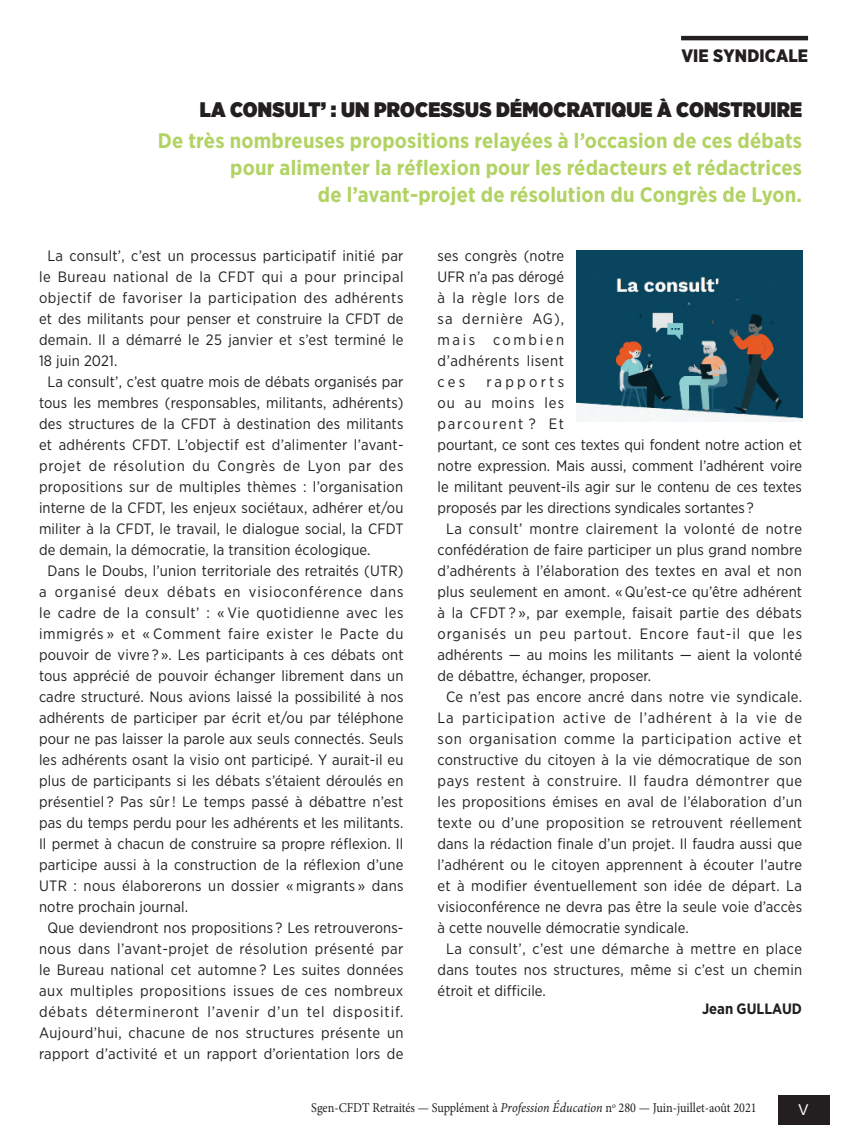
<style>
.page{position:relative;width:848px;height:1148px;background:#fff}
.page>*{position:absolute;margin:0;border:0;box-sizing:border-box;transform-origin:0 0}
.t1{font:700 21px/27px "Gotham Narrow";letter-spacing:.01em;color:#b1d363;text-align:right}
.t2{font:900 21px "Gotham Narrow";letter-spacing:.01em;color:#231f20}
.t3{font:900 18px "Gotham Narrow";letter-spacing:.005em;color:#231f20}
.t4{font:15px/21px "Gotham Narrow";letter-spacing:.01em;color:#231f20;text-align:justify}
.t5{font:15px "Gotham Narrow";letter-spacing:.06em;color:#231f20}
.t6{font:15px "Gotham Narrow";letter-spacing:.035em;color:#231f20}
.t7{font:15px "Gotham Narrow";letter-spacing:.03em;color:#231f20}
.t8{font:15px "Gotham Narrow";letter-spacing:.04em;color:#231f20}
.t9{font:15px "Gotham Narrow";letter-spacing:.05em;color:#231f20}
.t10{font:15px "Gotham Narrow";letter-spacing:.045em;color:#231f20}
.t11{font:15px "Gotham Narrow";letter-spacing:.055em;color:#231f20}
.t12{font:15px "Gotham Narrow";letter-spacing:.115em;color:#231f20}
.t13{font:15px "Gotham Narrow";letter-spacing:.075em;color:#231f20}
.t14{font:700 15px "Gotham Narrow";color:#231f20}
.t15{font:15px "Gotham Narrow";letter-spacing:.215em;color:#231f20}
.t16{font:15px "Arial";color:#fff}
.t17{font:13.5px "Minion Pro";color:#231f20;scale:.9 1}
.s1{font-family:"Minion Variable Concept";font-style:italic}
</style>
<div class="page">
<div style="left:777px;top:1094px;width:52px;height:30px;background:#231f20"></div>
<hr style="left:681px;top:36px;width:126px;height:4px;background:#231f20">
<img style="left:576px;top:250px;width:225px;height:171px">
<p class="t3" style="left:681px;top:43px;width:128px">VIE SYNDICALE</p>
<h1 class="t2" style="left:200px;top:95px;width:603px">LA CONSULT’ : UN PROCESSUS DÉMOCRATIQUE À CONSTRUIRE</h1>
<h1 class="t1" style="left:158px;top:127px;width:645px">De très nombreuses propositions relayées à l’occasion de ces débats pour alimenter la réflexion pour les rédacteurs et rédactrices<br>de l’avant-projet de résolution du Congrès de Lyon.</h1>
<p class="t4" style="left:47px;top:245px;width:357px">La consult’, c’est un processus participatif initié par</p>
<p class="t8" style="left:39px;top:267px;width:366px">le Bureau national de la CFDT qui a pour principal</p>
<p class="t8" style="left:39px;top:288px;width:366px">objectif de favoriser la participation des adhérents</p>
<p class="t4" style="left:39px;top:308px;width:366px">et des militants pour penser et construire la CFDT de</p>
<p class="t4" style="left:39px;top:329px;width:366px">demain. Il a démarré le 25 janvier et s’est terminé le</p>
<p class="t4" style="left:39px;top:350px;width:80px">18 juin 2021.</p>
<p class="t4" style="left:47px;top:371px;width:357px">La consult’, c’est quatre mois de débats organisés par</p>
<p class="t4" style="left:39px;top:392px;width:366px">tous les membres (responsables, militants, adhérents)</p>
<p class="t4" style="left:39px;top:413px;width:366px">des structures de la CFDT à destination des militants</p>
<p class="t4" style="left:39px;top:434px;width:366px">et adhérents CFDT. L’objectif est d’alimenter l’avant-</p>
<p class="t11" style="left:39px;top:456px;width:366px">projet de résolution du Congrès de Lyon par des</p>
<p class="t4" style="left:39px;top:476px;width:366px">propositions sur de multiples thèmes : l’organisation</p>
<p class="t4" style="left:39px;top:497px;width:366px">interne de la CFDT, les enjeux sociétaux, adhérer et/ou</p>
<p class="t4" style="left:39px;top:518px;width:366px">militer à la CFDT, le travail, le dialogue social, la CFDT</p>
<p class="t4" style="left:39px;top:539px;width:333px">de demain, la démocratie, la transition écologique.</p>
<p class="t4" style="left:47px;top:560px;width:357px">Dans le Doubs, l’union territoriale des retraités (UTR)</p>
<p class="t5" style="left:39px;top:582px;width:366px">a organisé deux débats en visioconférence dans</p>
<p class="t8" style="left:39px;top:603px;width:366px">le cadre de la consult’ : « Vie quotidienne avec les</p>
<p class="t9" style="left:39px;top:624px;width:366px">immigrés » et « Comment faire exister le Pacte du</p>
<p class="t4" style="left:39px;top:644px;width:366px">pouvoir de vivre ? ». Les participants à ces débats ont</p>
<p class="t4" style="left:39px;top:665px;width:366px">tous apprécié de pouvoir échanger librement dans un</p>
<p class="t4" style="left:39px;top:686px;width:366px">cadre structuré. Nous avions laissé la possibilité à nos</p>
<p class="t4" style="left:39px;top:707px;width:366px">adhérents de participer par écrit et/ou par téléphone</p>
<p class="t4" style="left:39px;top:728px;width:366px">pour ne pas laisser la parole aux seuls connectés. Seuls</p>
<p class="t4" style="left:39px;top:749px;width:366px">les adhérents osant la visio ont participé. Y aurait-il eu</p>
<p class="t4" style="left:39px;top:770px;width:366px">plus de participants si les débats s’étaient déroulés en</p>
<p class="t4" style="left:39px;top:791px;width:366px">présentiel ? Pas sûr ! Le temps passé à débattre n’est</p>
<p class="t4" style="left:39px;top:812px;width:366px">pas du temps perdu pour les adhérents et les militants.</p>
<p class="t4" style="left:39px;top:833px;width:366px">Il permet à chacun de construire sa propre réflexion. Il</p>
<p class="t4" style="left:39px;top:854px;width:366px">participe aussi à la construction de la réflexion d’une</p>
<p class="t4" style="left:39px;top:875px;width:366px">UTR : nous élaborerons un dossier « migrants » dans</p>
<p class="t4" style="left:39px;top:896px;width:150px">notre prochain journal.</p>
<p class="t4" style="left:47px;top:917px;width:357px">Que deviendront nos propositions ? Les retrouverons-</p>
<p class="t6" style="left:39px;top:939px;width:366px">nous dans l’avant-projet de résolution présenté par</p>
<p class="t4" style="left:39px;top:959px;width:366px">le Bureau national cet automne ? Les suites données</p>
<p class="t6" style="left:39px;top:981px;width:366px">aux multiples propositions issues de ces nombreux</p>
<p class="t5" style="left:39px;top:1002px;width:366px">débats détermineront l’avenir d’un tel dispositif.</p>
<p class="t7" style="left:39px;top:1023px;width:366px">Aujourd’hui, chacune de nos structures présente un</p>
<p class="t4" style="left:39px;top:1043px;width:366px">rapport d’activité et un rapport d’orientation lors de</p>
<p class="t4" style="left:437px;top:245px;width:128px">ses congrès (notre UFR n’a pas dérogé à la règle lors de sa dernière AG), mais combien d’adhérents lisent ces</p>
<p class="t15" style="left:486px;top:372px;width:79px">rapports</p>
<p class="t13" style="left:437px;top:393px;width:128px">ou au moins les</p>
<p class="t12" style="left:437px;top:414px;width:128px">parcourent ? Et</p>
<p class="t4" style="left:437px;top:434px;width:366px">pourtant, ce sont ces textes qui fondent notre action et</p>
<p class="t4" style="left:437px;top:455px;width:366px">notre expression. Mais aussi, comment l’adhérent voire</p>
<p class="t4" style="left:437px;top:476px;width:366px">le militant peuvent-ils agir sur le contenu de ces textes</p>
<p class="t4" style="left:437px;top:497px;width:317px">proposés par les directions syndicales sortantes ?</p>
<p class="t6" style="left:446px;top:519px;width:357px">La consult’ montre clairement la volonté de notre</p>
<p class="t4" style="left:437px;top:539px;width:366px">confédération de faire participer un plus grand nombre</p>
<p class="t4" style="left:437px;top:560px;width:366px">d’adhérents à l’élaboration des textes en aval et non</p>
<p class="t4" style="left:437px;top:581px;width:366px">plus seulement en amont. « Qu’est-ce qu’être adhérent</p>
<p class="t4" style="left:437px;top:602px;width:366px">à la CFDT ? », par exemple, faisait partie des débats</p>
<p class="t5" style="left:437px;top:624px;width:366px">organisés un peu partout. Encore faut-il que les</p>
<p class="t4" style="left:437px;top:644px;width:366px">adhérents — au moins les militants — aient la volonté</p>
<p class="t4" style="left:437px;top:665px;width:215px">de débattre, échanger, proposer.</p>
<p class="t4" style="left:446px;top:686px;width:357px">Ce n’est pas encore ancré dans notre vie syndicale.</p>
<p class="t5" style="left:437px;top:708px;width:366px">La participation active de l’adhérent à la vie de</p>
<p class="t9" style="left:437px;top:729px;width:366px">son organisation comme la participation active et</p>
<p class="t4" style="left:437px;top:749px;width:366px">constructive du citoyen à la vie démocratique de son</p>
<p class="t10" style="left:437px;top:771px;width:366px">pays restent à construire. Il faudra démontrer que</p>
<p class="t4" style="left:437px;top:791px;width:366px">les propositions émises en aval de l’élaboration d’un</p>
<p class="t7" style="left:437px;top:813px;width:366px">texte ou d’une proposition se retrouvent réellement</p>
<p class="t4" style="left:437px;top:833px;width:366px">dans la rédaction finale d’un projet. Il faudra aussi que</p>
<p class="t4" style="left:437px;top:854px;width:366px">l’adhérent ou le citoyen apprennent à écouter l’autre</p>
<p class="t4" style="left:437px;top:875px;width:366px">et à modifier éventuellement son idée de départ. La</p>
<p class="t4" style="left:437px;top:896px;width:366px">visioconférence ne devra pas être la seule voie d’accès</p>
<p class="t4" style="left:437px;top:917px;width:253px">à cette nouvelle démocratie syndicale.</p>
<p class="t7" style="left:446px;top:939px;width:357px">La consult’, c’est une démarche à mettre en place</p>
<p class="t4" style="left:437px;top:959px;width:366px">dans toutes nos structures, même si c’est un chemin</p>
<p class="t4" style="left:437px;top:980px;width:110px">étroit et difficile.</p>
<p class="t14" style="left:701px;top:999px;width:102px">Jean GULLAUD</p>
<p class="t17" style="left:311px;top:1098px;width:496px">Sgen-CFDT Retraités — Supplément à <span class="s1">Profession Éducation</span> n<sup>o</sup> 280 — Juin-juillet-août 2021</p>
<p class="t16" style="left:798px;top:1099px;width:12px">V</p>
</div>
